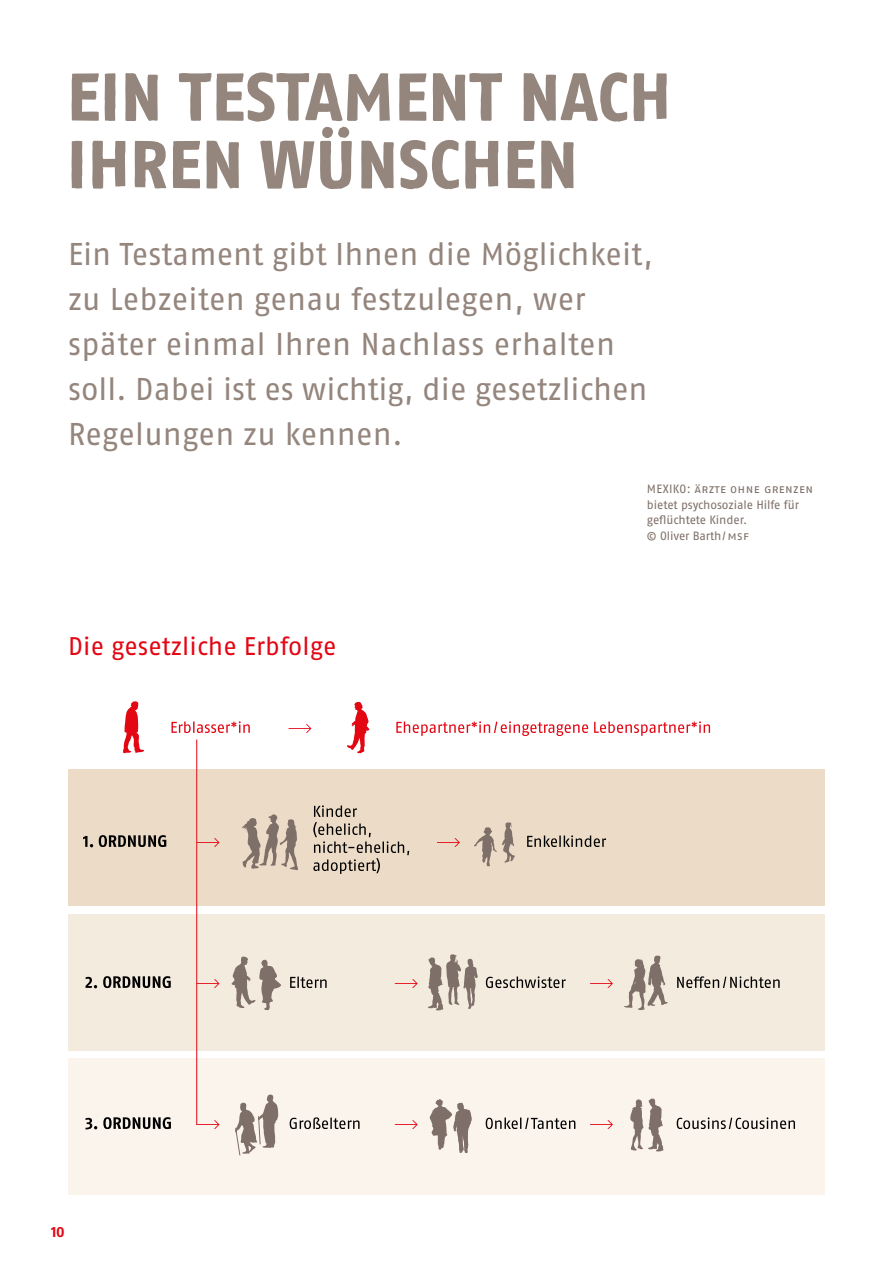
<style>
.page{position:relative;width:893px;height:1263px;background:#fff}
.page>*{position:absolute;margin:0;border:0;box-sizing:border-box;transform-origin:0 0}
.Barrierefreiheit_Headline_H1_IHV{font:67.5px/67.5px "Fago Rough Bold Lf";letter-spacing:.01em;color:#94857d}
.Barrierefreiheit_Teaser_p{font:31.5px/45px "Fago Pro";letter-spacing:.005em;color:#94857d}
.Barrierefreiheit_Headline_H2{font:25.5px "Fago Pro";letter-spacing:.005em;color:#e30613}
.t1{font:700 15px "Fago Pro";color:#e30613}
.t2{font:12px/15.8px "Fago Pro";letter-spacing:-.005em;color:#7e6f68}
</style>
<div class="page">
<div style="left:68px;top:914px;width:757px;height:136px;background:#f4ebdf"></div>
<div style="left:68px;top:770px;width:757px;height:136px;background:#ecdcc7"></div>
<div style="left:68px;top:1058px;width:757px;height:137px;background:#fbf4ec"></div>
<hr style="left:196px;top:739px;width:1px;height:386px;background:#e30613">
<svg style="left:123px;top:701px;width:21px;height:52px"></svg>
<svg style="left:171px;top:702px;width:539px;height:51px"></svg>
<svg style="left:83px;top:805px;width:523px;height:69px"></svg>
<svg style="left:86px;top:954px;width:694px;height:56px"></svg>
<svg style="left:86px;top:1094px;width:709px;height:62px"></svg>
<h1 class="Barrierefreiheit_Headline_H1_IHV" style="left:68px;top:63px;width:605px">EIN TESTAMENT NACH<br>IHREN WÜNSCHEN</h1>
<p class="Barrierefreiheit_Teaser_p" style="left:68px;top:231px;width:587px">Ein Testament gibt Ihnen die Möglichkeit, zu Lebzeiten genau festzulegen, wer später einmal Ihren Nachlass erhalten soll. Dabei ist es wichtig, die gesetzlichen Regelungen zu kennen.</p>
<p class="t2" style="left:647px;top:481px;width:62px">MEXIKO: ÄRZTE</p>
<p class="t2" style="left:730px;top:481px;width:9px">OHNE</p>
<p class="t2" style="left:647px;top:481px;width:154px;text-indent:117px">GRENZEN bietet psychosoziale Hilfe für geflüchtete Kinder.<br>© Oliver Barth/MSF</p>
<h2 class="Barrierefreiheit_Headline_H2" style="left:68px;top:631px;width:270px">Die gesetzliche Erbfolge</h2>
<p class="t1" style="left:51px;top:1223px;width:15px">10</p>
</div>
